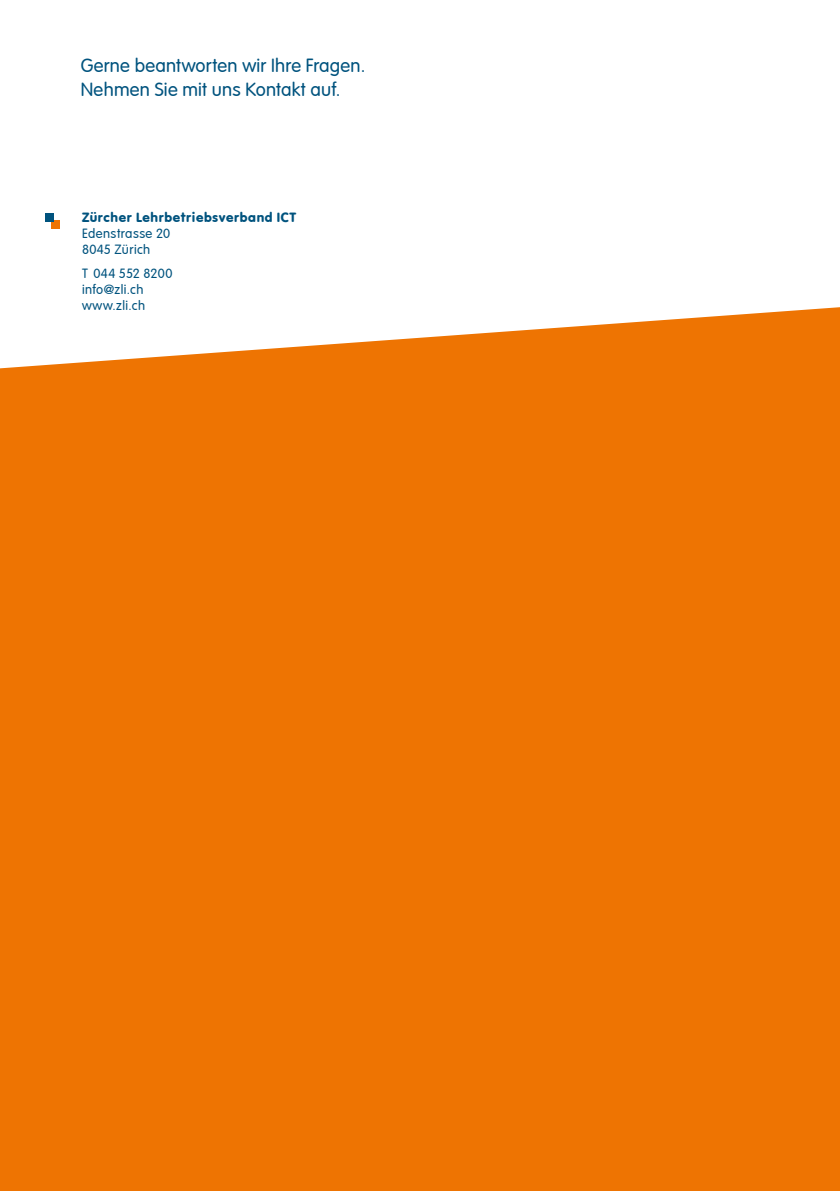
<style>
.page{position:relative;width:840px;height:1191px;background:#fff}
.page>*{position:absolute;margin:0;border:0;box-sizing:border-box;transform-origin:0 0}
.t1{font:300 20px/24px "VAG Rundschrift D";letter-spacing:.01em;color:#00537e}
.t2{font:300 14px/16px "VAG Rundschrift D";letter-spacing:.03em;color:#00537e}
.t3{font:14px "VAG Rundschrift D";letter-spacing:.04em;color:#00537e}
</style>
<div class="page">
<div style="left:0;top:0;width:839px;height:1191px;background:#ee7402"></div>
<svg style="left:0;top:0;width:839px;height:369px;background:#fdf3e9"></svg>
<div style="left:51px;top:220px;width:9px;height:9px;background:#ee7402"></div>
<div style="left:45px;top:213px;width:9px;height:9px;background:#00537e"></div>
<p class="t1" style="left:81px;top:54px;width:286px">Gerne beantworten wir Ihre Fragen.<br>Nehmen Sie mit uns Kontakt auf.</p>
<p class="t3" style="left:82px;top:209px;width:216px">Zürcher Lehrbetriebsverband ICT</p>
<p class="t2" style="left:82px;top:226px;width:90px">Edenstrasse 20<br>8045 Zürich</p>
<p class="t2" style="left:82px;top:265px;width:92px">T 044 552 8200 info@zli.ch www.zli.ch</p>
</div>
